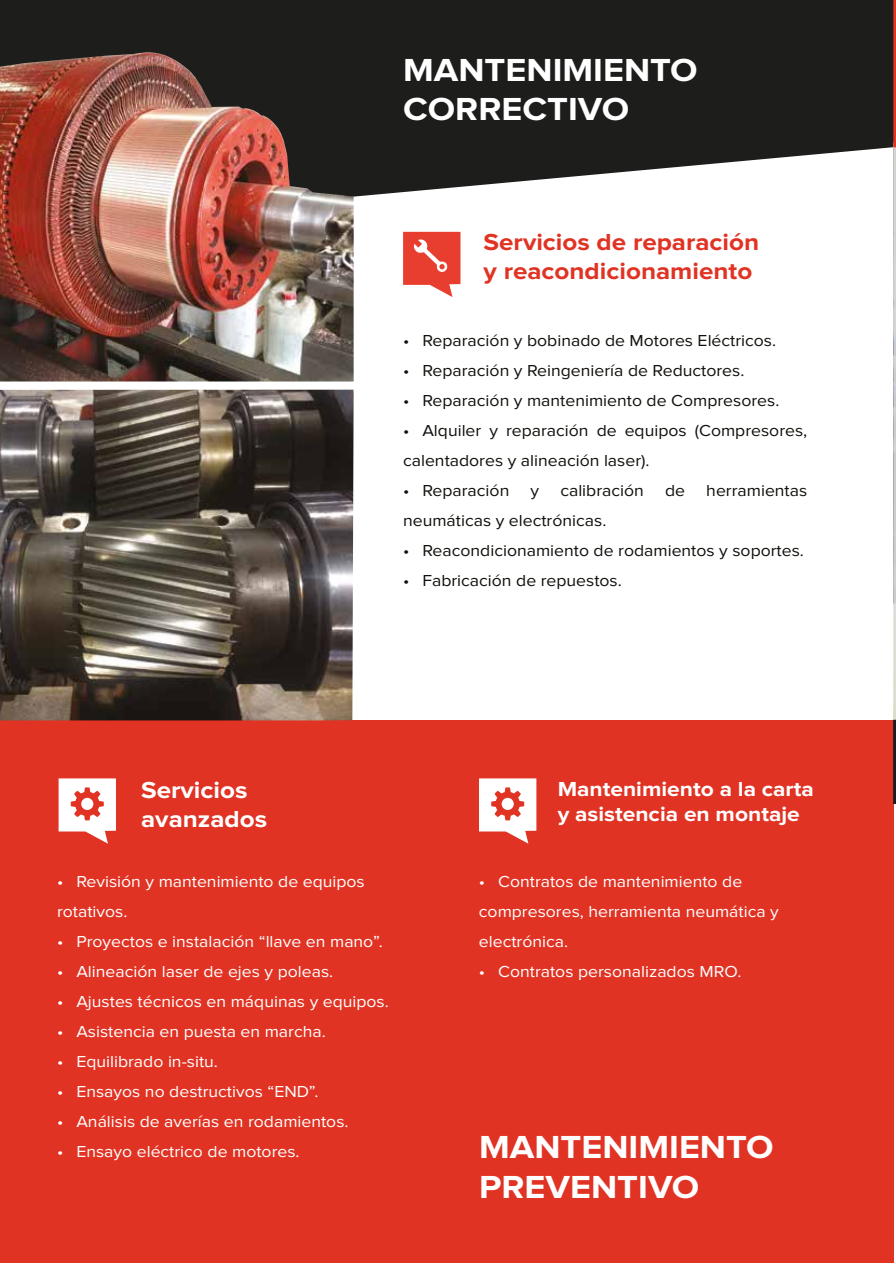
<style>
.page{position:relative;width:896px;height:1263px;background:#fff}
.page>*{position:absolute;margin:0;border:0;box-sizing:border-box;transform-origin:0 0}
.t1{font:700 33px/39.6px "Proxima Nova";color:#fff;scale:1.09 1}
.t2{font:700 24px/28.8px "Proxima Nova";color:#e13324;scale:1.08 1}
.t3{font:700 24px/28.8px "Proxima Nova";color:#fff;scale:1.08 1}
.t4{font:700 21px/25.2px "Proxima Nova";color:#fff;scale:1.08 1}
.t5{font:16.5px/30px "Proxima Nova";color:#fff;scale:1.07 1}
.t6{font:16.5px/30px "Proxima Nova";color:#12100b;scale:1.07 1}
</style>
<div class="page">
<svg style="left:0;top:0;width:893px;height:197px;background:#353533"></svg>
<div style="left:0;top:720px;width:893px;height:543px;background:#e13324"></div>
<svg style="left:403px;top:232px;width:57px;height:65px"></svg>
<img style="left:0;top:390px;width:354px;height:330px">
<img style="left:0;top:52px;width:354px;height:329px">
<hr style="left:893px;top:142px;width:3px;height:578px;background:#dbdada">
<svg style="left:893px;top:0;width:3px;height:220px"></svg>
<svg style="left:59px;top:778px;width:57px;height:66px"></svg>
<svg style="left:479px;top:778px;width:57px;height:66px"></svg>
<svg style="left:893px;top:720px;width:3px;height:84px"></svg>
<h1 class="t1" style="left:403px;top:51px;width:272px">MANTENIMIENTO<br>CORRECTIVO</h1>
<h2 class="t2" style="left:483px;top:229px;width:257px">Servicios de reparación y reacondicionamiento</h2>
<p class="t6" style="left:403px;top:326px;width:350px">• Reparación y bobinado de Motores Eléctricos.</p>
<p class="t6" style="left:403px;top:356px;width:320px">• Reparación y Reingeniería de Reductores.</p>
<p class="t6" style="left:403px;top:386px;width:353px">• Reparación y mantenimiento de Compresores.</p>
<p class="t6" style="left:403px;top:416px;width:379px">• Alquiler y reparación de equipos (Compresores, calentadores y alineación laser).</p>
<p class="t6" style="left:403px;top:476px;width:101px">• Reparación</p>
<p class="t6" style="left:530px;top:476px;width:10px">y</p>
<p class="t6" style="left:560px;top:476px;width:80px">calibración</p>
<p class="t6" style="left:665px;top:476px;width:20px">de</p>
<p class="t6" style="left:706px;top:476px;width:96px">herramientas</p>
<p class="t6" style="left:403px;top:506px;width:191px">neumáticas y electrónicas.</p>
<p class="t6" style="left:403px;top:536px;width:376px">• Reacondicionamiento de rodamientos y soportes.</p>
<p class="t6" style="left:403px;top:566px;width:206px">• Fabricación de repuestos.</p>
<h2 class="t3" style="left:141px;top:777px;width:118px">Servicios avanzados</h2>
<p class="t5" style="left:57px;top:867px;width:289px">• Revisión y mantenimiento de equipos rotativos.</p>
<p class="t5" style="left:57px;top:927px;width:306px">• Proyectos e instalación “llave en mano”.</p>
<p class="t5" style="left:57px;top:957px;width:259px">• Alineación laser de ejes y poleas.</p>
<p class="t5" style="left:57px;top:987px;width:311px">• Ajustes técnicos en máquinas y equipos.</p>
<p class="t5" style="left:57px;top:1017px;width:253px">• Asistencia en puesta en marcha.</p>
<p class="t5" style="left:57px;top:1047px;width:152px">• Equilibrado in-situ.</p>
<p class="t5" style="left:57px;top:1077px;width:246px">• Ensayos no destructivos “END”.</p>
<p class="t5" style="left:57px;top:1107px;width:274px">• Análisis de averías en rodamientos.</p>
<p class="t5" style="left:57px;top:1137px;width:228px">• Ensayo eléctrico de motores.</p>
<p class="t4" style="left:558px;top:777px;width:239px">Mantenimiento a la carta y asistencia en montaje</p>
<p class="t5" style="left:479px;top:867px;width:282px">• Contratos de mantenimiento de compresores, herramienta neumática y electrónica.</p>
<p class="t5" style="left:479px;top:957px;width:247px">• Contratos personalizados MRO.</p>
<h1 class="t1" style="left:479px;top:1129px;width:272px">MANTENIMIENTO<br>PREVENTIVO</h1>
</div>
